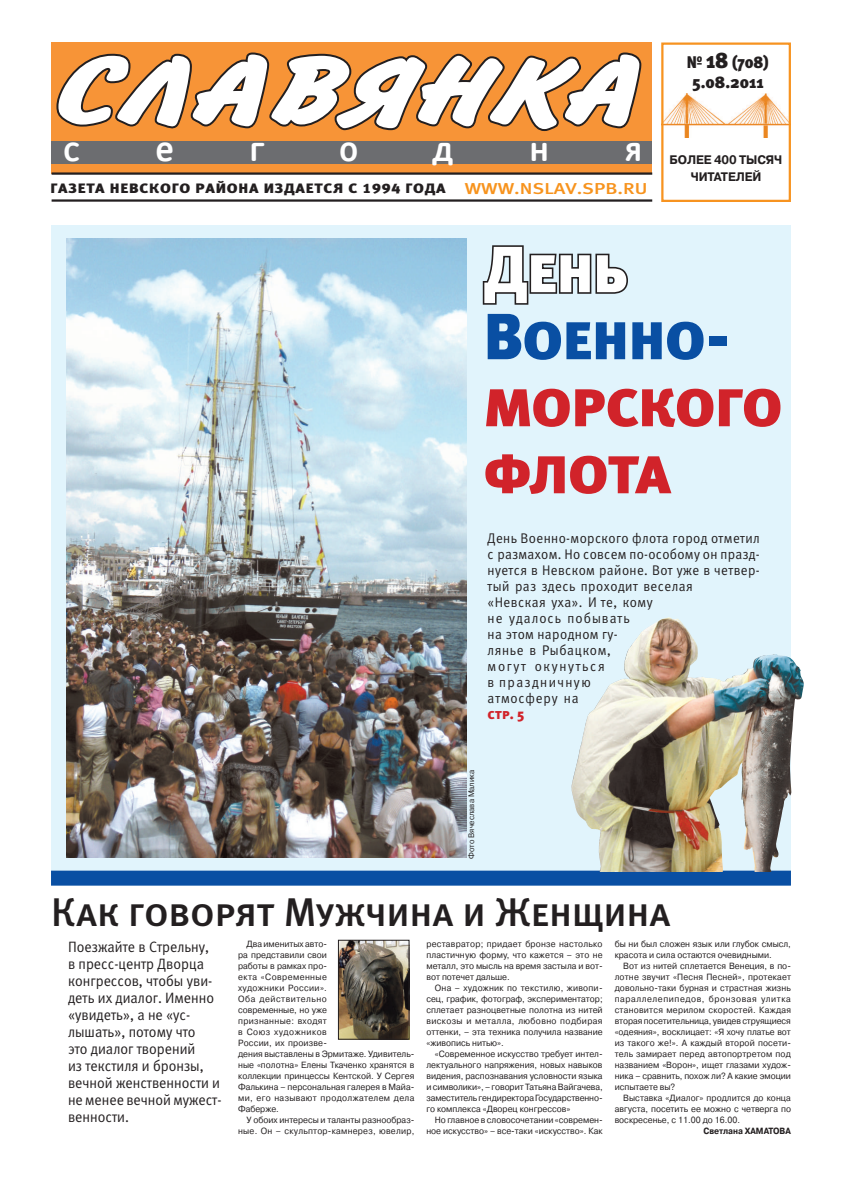
<style>
.page{position:relative;width:842px;height:1191px;background:#fff}
.page>*{position:absolute;margin:0;border:0;box-sizing:border-box;transform-origin:0 0}
.t1{font:700 97.1px "Inform C";letter-spacing:.02em;color:#fff;scale:1.45 1}
.t2{font:65px/67px "Meta Black Cyr Caps";letter-spacing:-.025em;color:#d1232a}
.t3{font:65px "Meta Black Cyr Caps";letter-spacing:-.025em;color:#094fa3}
.t4{font:65px "Meta Black Cyr Caps";color:#fff}
.t5{font:40px "Meta Medium Cyr Caps";letter-spacing:-.015em;color:#231f20}
.t6{font:700 35.1px "GE Inspira Cond";color:#fff;scale:1.15 1}
.t7{font:16.9px/20.2px "Meta Black Cyr Caps";color:#231f20;text-align:center;scale:.95 1}
.t8{font:15px/17px "Meta Normal Cyr LF";color:#231f20;scale:.95 1}
.t9{font:14px/16px "Meta Normal Cyr LF";letter-spacing:.03em;color:#231f20;scale:.95 1}
.t10{font:14px "Meta Black Cyr Caps";color:#d1232a}
.t11{font:13.6px "Meta Black Cyr LF Caps";letter-spacing:.05em;color:#231f20;scale:1.16 1}
.t12{font:700 12.4px/16.9px "Pragmatica C";letter-spacing:-.01em;color:#231f20;text-align:center;scale:.95 1}
.t13{font:9px/11px "Pragmatica C";color:#231f20;text-align:justify;scale:.95 1}
.t14{font:700 9px "Pragmatica C";color:#231f20;scale:.9 1}
.t15{font:8px "Pragmatica C";color:#231f20;scale:.95 1}
.s1{font-family:"Meta Medium Cyr LF Caps";font-size:15.8px;color:#f7931d}
.s2{font-size:22.5px}
</style>
<div class="page">
<div style="left:51px;top:225px;width:740px;height:647px;background:#e1f4fc"></div>
<img style="left:664px;top:93px;width:124px;height:45px">
<div style="left:661px;top:42px;width:130px;height:160px;border:2px solid #f79320"></div>
<div style="left:52px;top:43px;width:600px;height:131px;background:#f79437"></div>
<hr style="left:52px;top:172px;width:600px;height:3px;background:#231f20">
<div style="left:52px;top:141px;width:600px;height:22px;background:#6c6d70"></div>
<svg style="left:56px;top:52px;width:586px;height:79px"></svg>
<hr style="left:52px;top:199px;width:600px;height:3px;background:#231f20">
<div style="left:51px;top:870px;width:740px;height:15px;background:#094fa3"></div>
<svg style="left:482px;top:245px;width:146px;height:60px"></svg>
<img style="left:624px;top:617px;width:180px;height:254px">
<img style="left:67px;top:238px;width:400px;height:619px">
<img style="left:340px;top:942px;width:67px;height:95px">
<div style="left:338px;top:940px;width:71px;height:99px;border:1px solid #231f20"></div>
<h1 class="t1" style="left:50px;top:36px;width:406px">Славянка</h1>
<h3 class="t6" style="left:63px;top:127px;width:16px">с</h3>
<h3 class="t6" style="left:155px;top:127px;width:17px">е</h3>
<h3 class="t6" style="left:249px;top:127px;width:15px">г</h3>
<h3 class="t6" style="left:339px;top:127px;width:18px">о</h3>
<h3 class="t6" style="left:433px;top:127px;width:20px">д</h3>
<h3 class="t6" style="left:529px;top:127px;width:19px">н</h3>
<h3 class="t6" style="left:625px;top:127px;width:17px">я</h3>
<h3 class="t11" style="left:50px;top:181px;width:516px">Газета Невского района издается с 1994 года <span class="s1">WWW.NSLAV.SPB.RU</span></h3>
<h3 class="t7" style="left:687px;top:52px;width:88px">№ <span class="s2">18</span> (708)<br>5.08.2011</h3>
<h3 class="t12" style="left:669px;top:151px;width:120px">более 400 тысяч читателей</h3>
<h2 class="t4" style="left:484px;top:232px;width:146px">День</h2>
<h2 class="t3" style="left:484px;top:299px;width:247px">Военно-</h2>
<h2 class="t2" style="left:484px;top:370px;width:301px">морского флота</h2>
<p class="t9" style="left:488px;top:530px;width:288px">День Военно-морского флота город отметил с размахом. Но совсем по-особому он празд&shy;нуется в Невском районе. Вот уже в четвер&shy;тый раз здесь проходит веселая<br>«Невская уха». И те, кому<br>не удалось побывать<br>на этом народном гу-<br>лянье в Рыбацком,<br>могут окунуться<br>в праздничную<br>атмосферу на</p>
<h3 class="t10" style="left:488px;top:706px;width:38px">стр. 5</h3>
<p class="t15" style="left:467px;top:858px;width:95px;rotate:-90deg">Фото Вячеслава Малика</p>
<h3 class="t5" style="left:51px;top:889px;width:621px">Как говорят Мужчина и Женщина</h3>
<h3 class="t8" style="left:68px;top:938px;width:162px">Поезжайте в Стрельну, в пресс-центр Дворца конгрессов, чтобы уви&shy;деть их диалог. Именно «увидеть», а не «ус&shy;лышать», потому что<br>это диалог творений<br>из текстиля и бронзы, вечной женственности и не менее вечной мужест&shy;венности.</h3>
<p class="t13" style="left:426px;top:938px;width:187px">реставратор; придает бронзе настолько пластичную форму, что кажется – это не металл, это мысль на время застыла и вот&shy;вот потечет дальше.</p>
<p class="t13" style="left:426px;top:982px;width:187px;text-indent:8px">Она – художник по текстилю, живопи&shy;сец, график, фотограф, экспериментатор; сплетает разноцветные полотна из нитей вискозы и металла, любовно подбирая оттенки, – эта техника получила название «живопись нитью».</p>
<p class="t13" style="left:426px;top:1048px;width:187px;text-indent:8px">«Современное искусство требует интел&shy;лектуального напряжения, новых навыков видения, распознавания условности языка и символики», – говорит Татьяна Вайгачева, заместитель гендиректора Государственно&shy;го комплекса «Дворец конгрессов»</p>
<p class="t13" style="left:426px;top:1114px;width:187px;text-align:right">Но главное в словосочетании «современ&shy;ное искусство» – все-таки «искусство». Как</p>
<p class="t13" style="left:615px;top:938px;width:187px">бы ни был сложен язык или глубок смысл, красота и сила остаются очевидными.</p>
<p class="t13" style="left:615px;top:960px;width:187px;text-indent:8px">Вот из нитей сплетается Венеция, в по&shy;лотне звучит «Песня Песней», протекает довольно-таки бурная и страстная жизнь параллелепипедов, бронзовая улитка становится мерилом скоростей. Каждая вторая посетительница, увидев струящиеся «одеяния», восклицает: «Я хочу платье вот из такого же!». А каждый второй посети&shy;тель замирает перед автопортретом под названием «Ворон», ищет глазами худож&shy;ника – сравнить, похож ли? А какие эмоции испытаете вы?</p>
<p class="t13" style="left:615px;top:1092px;width:187px;text-indent:8px">Выставка «Диалог» продлится до конца августа, посетить ее можно с четверга по воскресенье, с 11.00 до 16.00.</p>
<p class="t14" style="left:703px;top:1126px;width:99px">Светлана Хаматова</p>
<p class="t13" style="left:238px;top:938px;width:187px;text-align:left;text-indent:8px">Два именитых авто-<br>ра представили свои<br>работы в рамках про-<br>екта «Современные<br>художники России».<br>Оба действительно<br>современные, но уже<br>признанные: входят<br>в Союз художников<br>России, их произве-<br>дения выставлены в Эрмитаже. Удивитель&shy;ные «полотна» Елены Ткаченко хранятся в коллекции принцессы Кентской. У Сергея<br>Фалькина – персональная галерея в Майа&shy;ми, его называют продолжателем дела<br>Фаберже.</p>
<p class="t13" style="left:238px;top:1114px;width:187px;text-align:right">У обоих интересы и таланты разнообраз&shy;ные. Он – скульптор-камнерез, ювелир,</p>
</div>
